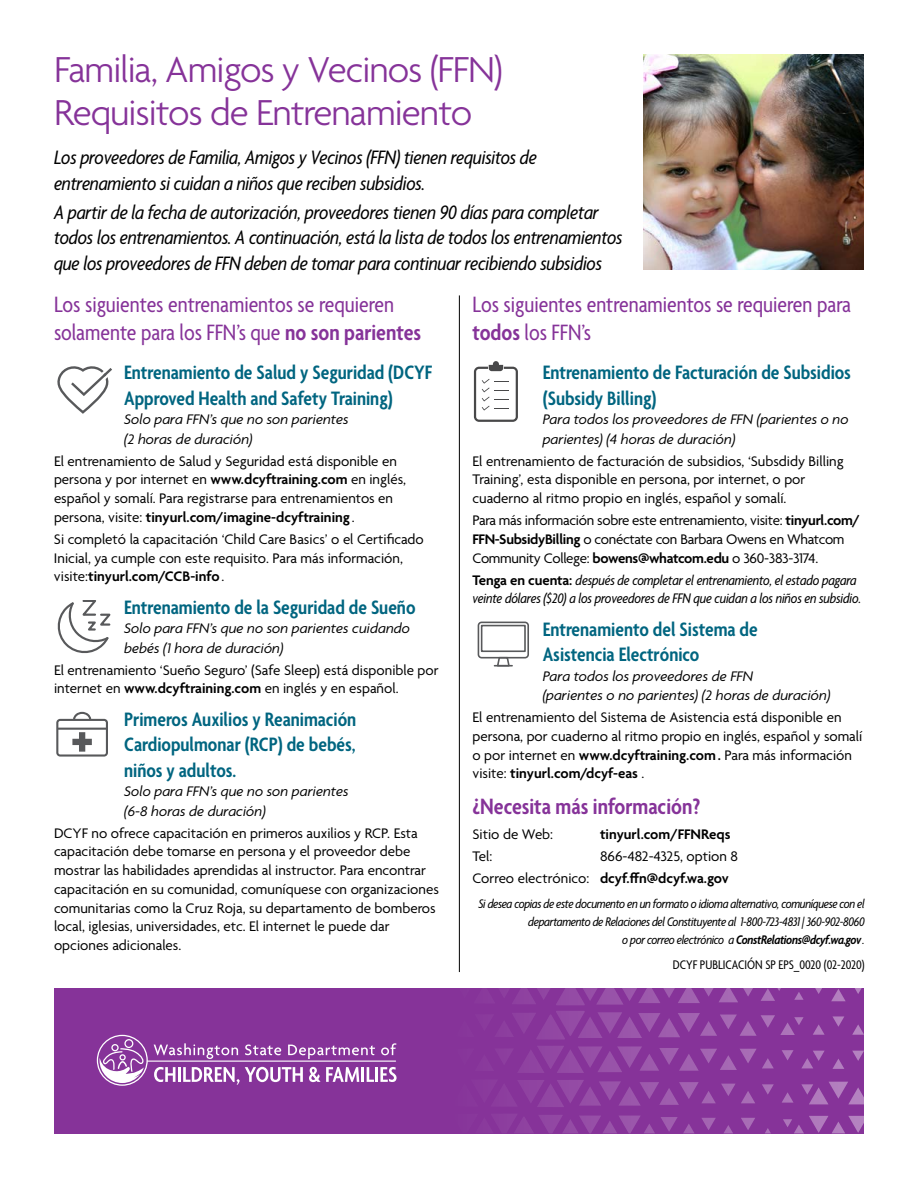
<style>
.page{position:relative;width:918px;height:1188px;background:#fff}
.page>*{position:absolute;margin:0;border:0;box-sizing:border-box;transform-origin:0 0}
.t1{font:300 39px/43.5px "Agenda";letter-spacing:-.025em;color:#863399}
.t2{font:condensed 24px/28.5px "Agenda";color:#863399}
.t3{font:600 condensed 24px "Agenda";color:#863399}
.t4{font:italic condensed 21px/25.5px "Agenda";letter-spacing:-.01em;color:#000}
.t5{font:600 condensed 21px/25.5px "Agenda";color:#006580}
.t6{font:15px/18.8px "Agenda";color:#000}
.t7{font:italic 15px/19.5px "Agenda";color:#000}
.t8{font:15px/18.8px "Agenda";letter-spacing:-.02em;color:#000}
.t9{font:italic condensed 15px/18.8px "Agenda";letter-spacing:-.01em;color:#000}
.t10{font:600 15px "Agenda";color:#000}
.t11{font:italic condensed 13.5px/18px "Agenda";letter-spacing:-.025em;color:#000;text-align:right}
.t12{font:condensed 13.5px "Agenda";color:#000}
.s1{font-weight:600}
.s2{font-weight:600;font-style:normal;font-stretch:normal}
</style>
<div class="page">
<div style="left:54px;top:988px;width:810px;height:145px;background:#863399"></div>
<svg style="left:661px;top:1117px;width:33px;height:16px"></svg>
<svg style="left:782px;top:1092px;width:12px;height:11px"></svg>
<svg style="left:782px;top:1050px;width:12px;height:10px"></svg>
<svg style="left:762px;top:1084px;width:12px;height:11px"></svg>
<svg style="left:765px;top:1128px;width:6px;height:5px"></svg>
<svg style="left:741px;top:1118px;width:14px;height:12px"></svg>
<svg style="left:724px;top:1125px;width:9px;height:8px"></svg>
<svg style="left:701px;top:1118px;width:15px;height:12px"></svg>
<svg style="left:504px;top:1046px;width:270px;height:27px"></svg>
<svg style="left:504px;top:988px;width:249px;height:17px"></svg>
<svg style="left:504px;top:1114px;width:151px;height:19px"></svg>
<svg style="left:504px;top:1080px;width:251px;height:27px"></svg>
<svg style="left:783px;top:1116px;width:81px;height:17px"></svg>
<svg style="left:801px;top:1082px;width:63px;height:22px"></svg>
<svg style="left:802px;top:1051px;width:22px;height:17px"></svg>
<svg style="left:852px;top:1024px;width:12px;height:11px"></svg>
<svg style="left:832px;top:1059px;width:12px;height:10px"></svg>
<svg style="left:832px;top:1016px;width:12px;height:11px"></svg>
<svg style="left:852px;top:1051px;width:12px;height:10px"></svg>
<svg style="left:813px;top:1024px;width:12px;height:11px"></svg>
<svg style="left:794px;top:992px;width:10px;height:8px"></svg>
<svg style="left:761px;top:988px;width:20px;height:13px"></svg>
<svg style="left:504px;top:1011px;width:300px;height:29px"></svg>
<svg style="left:815px;top:988px;width:7px;height:6px"></svg>
<svg style="left:831px;top:989px;width:15px;height:12px"></svg>
<svg style="left:855px;top:988px;width:7px;height:6px"></svg>
<svg style="left:154px;top:1067px;width:21px;height:15px"></svg>
<hr style="left:178px;top:1067px;width:3px;height:15px;background:#fff">
<svg style="left:183px;top:1067px;width:120px;height:18px"></svg>
<svg style="left:309px;top:1067px;width:50px;height:15px"></svg>
<hr style="left:361px;top:1067px;width:3px;height:15px;background:#fff">
<svg style="left:367px;top:1067px;width:7px;height:15px"></svg>
<hr style="left:375px;top:1067px;width:3px;height:15px;background:#fff">
<svg style="left:380px;top:1067px;width:17px;height:15px"></svg>
<hr style="left:147px;top:1061px;width:249px;height:1px;background:#fff">
<svg style="left:154px;top:1043px;width:84px;height:16px"></svg>
<svg style="left:245px;top:1044px;width:36px;height:11px"></svg>
<svg style="left:288px;top:1045px;width:87px;height:14px"></svg>
<svg style="left:381px;top:1043px;width:15px;height:12px"></svg>
<div style="left:97px;top:1035px;width:51px;height:51px;border:1px solid #fff;border-radius:50%"></div>
<div style="left:124px;top:1039px;width:9px;height:9px;border:1px solid #fff;border-radius:50%"></div>
<div style="left:111px;top:1044px;width:8px;height:7px;border:1px solid #fff;border-radius:50%"></div>
<svg style="left:100px;top:1047px;width:46px;height:36px"></svg>
<svg style="left:57px;top:366px;width:55px;height:48px"></svg>
<svg style="left:57px;top:600px;width:54px;height:53px"></svg>
<svg style="left:56px;top:712px;width:52px;height:45px"></svg>
<svg style="left:474px;top:361px;width:44px;height:61px"></svg>
<div style="left:478px;top:622px;width:51px;height:37px;border:2px solid #58595b;border-radius:3px"></div>
<div style="left:481px;top:625px;width:45px;height:27px;border:2px solid #58595b"></div>
<svg style="left:494px;top:656px;width:18px;height:11px"></svg>
<img style="left:644px;top:54px;width:220px;height:216px">
<hr style="left:459px;top:295px;width:1px;height:677px;background:#000">
<h1 class="t1" style="left:54px;top:50px;width:450px">Familia, Amigos y Vecinos (FFN)<br>Requisitos de Entrenamiento</h1>
<h3 class="t4" style="left:54px;top:144px;width:485px">Los proveedores de Familia, Amigos y Vecinos (FFN) tienen requisitos de entrenamiento si cuidan a niños que reciben subsidios.</h3>
<p class="t4" style="left:54px;top:199px;width:570px">A partir de la fecha de autorización, proveedores tienen 90 días para completar todos los entrenamientos. A continuación, está la lista de todos los entrenamientos que los proveedores de FFN deben de tomar para continuar recibiendo subsidios</p>
<h2 class="t2" style="left:54px;top:291px;width:369px">Los siguientes entrenamientos se requieren solamente para los FFN’s que <span class="s1">no son parientes</span></h2>
<h3 class="t5" style="left:124px;top:361px;width:310px">Entrenamiento de Salud y Seguridad (DCYF<br>Approved Health and Safety Training)</h3>
<p class="t7" style="left:124px;top:410px;width:226px">Solo para FFN’s que no son parientes (2 horas de duración)</p>
<p class="t6" style="left:54px;top:452px;width:354px">El entrenamiento de Salud y Seguridad está disponible en persona y por internet en <span class="s1">www.dcyftraining.com</span> en inglés, español y somalí. Para registrarse para entrenamientos en persona, visite: <span class="s1">tinyurl.com/imagine-dcyftraining</span> .</p>
<p class="t6" style="left:54px;top:531px;width:371px">Si completó la capacitación ‘Child Care Basics’ o el Certificado<br>Inicial, ya cumple con este requisito. Para más información, visite:<span class="s1">tinyurl.com/CCB-info</span>.</p>
<h3 class="t5" style="left:124px;top:595px;width:293px">Entrenamiento de la Seguridad de Sueño</h3>
<p class="t7" style="left:124px;top:619px;width:287px">Solo para FFN’s que no son parientes cuidando bebés (1 hora de duración)</p>
<p class="t6" style="left:54px;top:661px;width:386px">El entrenamiento ‘Sueño Seguro’ (Safe Sleep) está disponible por internet en <span class="s1">www.dcyftraining.com</span> en inglés y en español.</p>
<h3 class="t5" style="left:124px;top:707px;width:234px;text-align:justify">Primeros Auxilios y Reanimación Cardiopulmonar (RCP) de bebés, niños y adultos.</h3>
<p class="t7" style="left:124px;top:782px;width:226px">Solo para FFN’s que no son parientes (6-8 horas de duración)</p>
<p class="t6" style="left:54px;top:824px;width:386px">DCYF no ofrece capacitación en primeros auxilios y RCP. Esta capacitación debe tomarse en persona y el proveedor debe mostrar las habilidades aprendidas al instructor. Para encontrar capacitación en su comunidad, comuníquese con organizaciones comunitarias como la Cruz Roja, su departamento de bomberos local, iglesias, universidades, etc. El internet le puede dar opciones adicionales.</p>
<h2 class="t2" style="left:472px;top:291px;width:380px">Los siguientes entrenamientos se requieren para <span class="s1">todos</span> los FFN’s</h2>
<h3 class="t5" style="left:543px;top:361px;width:310px">Entrenamiento de Facturación de Subsidios (Subsidy Billing)</h3>
<p class="t7" style="left:543px;top:410px;width:307px">Para todos los proveedores de FFN (parientes o no parientes) (4 horas de duración)</p>
<p class="t6" style="left:472px;top:452px;width:373px">El entrenamiento de facturación de subsidios, ‘Subsdidy Billing<br>Training’, esta disponible en persona, por internet, o por cuaderno al ritmo propio en inglés, español y somalí.</p>
<p class="t8" style="left:472px;top:512px;width:389px">Para más información sobre este entrenamiento, visite: <span class="s1">tinyurl.com/<br>FFN-SubsidyBilling</span> o conéctate con Barbara Owens en Whatcom<br>Community College: <span class="s1">bowens@whatcom.edu</span> o 360-383-3174.</p>
<p class="t9" style="left:472px;top:570px;width:390px"><span class="s2">Tenga en cuenta:</span> después de completar el entrenamiento, el estado pagara veinte dólares ($20) a los proveedores de FFN que cuidan a los niños en subsidio.</p>
<h3 class="t5" style="left:543px;top:617px;width:217px">Entrenamiento del Sistema de<br>Asistencia Electrónico</h3>
<p class="t7" style="left:543px;top:666px;width:289px">Para todos los proveedores de FFN<br>(parientes o no parientes) (2 horas de duración)</p>
<p class="t6" style="left:472px;top:709px;width:391px">El entrenamiento del Sistema de Asistencia está disponible en persona, por cuaderno al ritmo propio en inglés, español y somalí o por internet en <span class="s1">www.dcyftraining.com.</span> Para más información visite: <span class="s1">tinyurl.com/dcyf-eas</span> .</p>
<h2 class="t3" style="left:472px;top:793px;width:229px">¿Necesita más información?</h2>
<p class="t6" style="left:472px;top:826px;width:82px">Sitio de Web:</p>
<p class="t10" style="left:600px;top:826px;width:132px">tinyurl.com/FFNReqs</p>
<p class="t6" style="left:472px;top:848px;width:21px">Tel:</p>
<p class="t6" style="left:472px;top:846px;width:267px;line-height:22px;text-indent:128px">866-482-4325, option 8<br>Correo electrónico: <span class="s1">dcyf.ffn@dcyf.wa.gov</span></p>
<p class="t11" style="left:479px;top:894px;width:388px">Si desea copias de este documento en un formato o idioma alternativo, comuníquese con el departamento de Relaciones del Constituyente al 1-800-723-4831 | 360-902-8060<br>o por correo electrónico a <span class="s1">ConstRelations@dcyf.wa.gov</span>.</p>
<p class="t12" style="left:673px;top:957px;width:193px">DCYF PUBLICACIÓN SP EPS_0020 (02-2020)</p>
</div>
